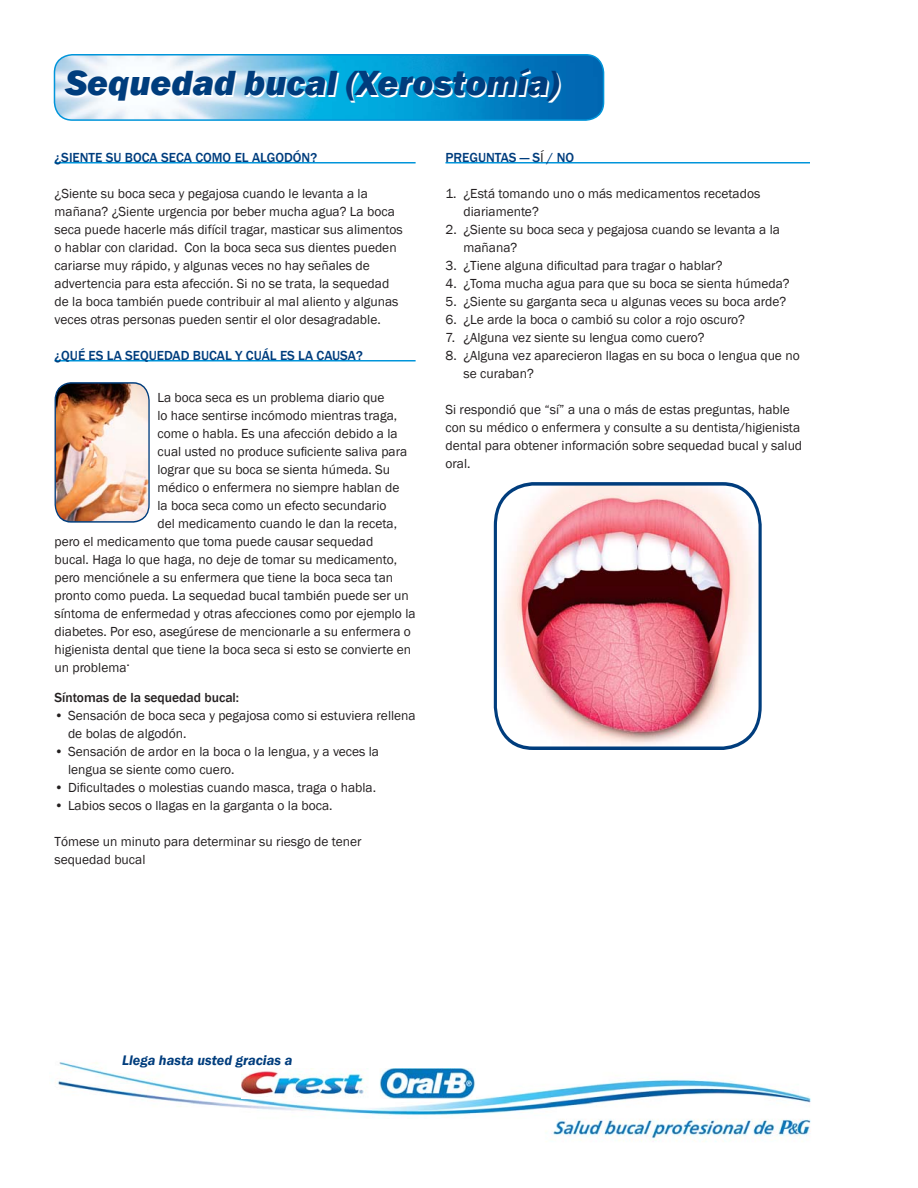
<style>
.page{position:relative;width:918px;height:1188px;background:#fff}
.page>*{position:absolute;margin:0;border:0;box-sizing:border-box;transform-origin:0 0}
.t1{font:italic 800 36px "Franklin Gothic";color:#fff}
.t2{font:italic 600 14.25px "Franklin Gothic";color:#003d7d}
.t3{font:13.5px/18px "Franklin Gothic";color:#231f20}
.t4{font:500 13.5px "Franklin Gothic";color:#003d7d}
.t5{font:500 13.5px "Franklin Gothic";color:#231f20}
.s1{font-weight:400;color:#231f20}
</style>
<div class="page">
<img style="left:55px;top:1062px;width:756px;height:80px">
<img style="left:242px;top:1068px;width:233px;height:30px">
<img style="left:54px;top:55px;width:550px;height:65px;border-radius:18px">
<div style="left:54px;top:54px;width:550px;height:67px;border:2px solid #0095da;border-radius:18px"></div>
<hr style="left:55px;top:162px;width:361px;height:2px;background:#0095da">
<hr style="left:55px;top:360px;width:361px;height:2px;background:#0095da">
<img style="left:56px;top:383px;width:93px;height:139px;border-radius:17px">
<div style="left:55px;top:382px;width:95px;height:141px;border:1px solid #003d7d;border-radius:17px"></div>
<hr style="left:446px;top:162px;width:364px;height:2px;background:#0095da">
<img style="left:493px;top:482px;width:269px;height:268px">
<h1 class="t1" style="left:67px;top:64px;width:496px">Sequedad bucal (Xerostomía)</h1>
<p class="t4" style="left:55px;top:150px;width:264px">¿SIENTE SU BOCA SECA COMO EL ALGODÓN?</p>
<p class="t3" style="left:55px;top:184px;width:350px">¿Siente su boca seca y pegajosa cuando le levanta a la mañana? ¿Siente urgencia por beber mucha agua? La boca seca puede hacerle más difícil tragar, masticar sus alimentos o hablar con claridad. Con la boca seca sus dientes pueden cariarse muy rápido, y algunas veces no hay señales de advertencia para esta afección. Si no se trata, la sequedad de la boca también puede contribuir al mal aliento y algunas veces otras personas pueden sentir el olor desagradable.</p>
<p class="t4" style="left:55px;top:348px;width:310px">¿QUÉ ES LA SEQUEDAD BUCAL Y CUÁL ES LA CAUSA?</p>
<p class="t3" style="left:157px;top:388px;width:229px">La boca seca es un problema diario que</p>
<p class="t3" style="left:157px;top:406px;width:241px">lo hace sentirse incómodo mientras traga,</p>
<p class="t3" style="left:157px;top:424px;width:242px">come o habla. Es una afección debido a la</p>
<p class="t3" style="left:157px;top:442px;width:251px">cual usted no produce suficiente saliva para</p>
<p class="t3" style="left:157px;top:460px;width:234px">lograr que su boca se sienta húmeda. Su</p>
<p class="t3" style="left:157px;top:478px;width:243px">médico o enfermera no siempre hablan de</p>
<p class="t3" style="left:157px;top:496px;width:231px">la boca seca como un efecto secundario</p>
<p class="t3" style="left:157px;top:514px;width:241px">del medicamento cuando le dan la receta,</p>
<p class="t3" style="left:55px;top:532px;width:320px">pero el medicamento que toma puede causar sequedad</p>
<p class="t3" style="left:55px;top:550px;width:344px">bucal. Haga lo que haga, no deje de tomar su medicamento,</p>
<p class="t3" style="left:55px;top:568px;width:340px">pero menciónele a su enfermera que tiene la boca seca tan</p>
<p class="t3" style="left:55px;top:586px;width:356px">pronto como pueda. La sequedad bucal también puede ser un</p>
<p class="t3" style="left:55px;top:604px;width:363px">síntoma de enfermedad y otras afecciones como por ejemplo la</p>
<p class="t3" style="left:55px;top:622px;width:358px">diabetes. Por eso, asegúrese de mencionarle a su enfermera o</p>
<p class="t3" style="left:55px;top:640px;width:358px">higienista dental que tiene la boca seca si esto se convierte en</p>
<p class="t3" style="left:55px;top:658px;width:77px">un problema.</p>
<p class="t5" style="left:55px;top:690px;width:186px">Síntomas de la sequedad bucal:</p>
<p class="t3" style="left:68px;top:706px;width:349px;text-indent:-13px">• Sensación de boca seca y pegajosa como si estuviera rellena de bolas de algodón.</p>
<p class="t3" style="left:68px;top:742px;width:313px;text-indent:-13px">• Sensación de ardor en la boca o la lengua, y a veces la lengua se siente como cuero.</p>
<p class="t3" style="left:55px;top:778px;width:323px">• Dificultades o molestias cuando masca, traga o habla.</p>
<p class="t3" style="left:55px;top:796px;width:280px">• Labios secos o llagas en la garganta o la boca.</p>
<p class="t3" style="left:55px;top:832px;width:308px">Tómese un minuto para determinar su riesgo de tener sequedad bucal</p>
<p class="t4" style="left:446px;top:150px;width:130px">PREGUNTAS — S<span class="s1">Í</span> / NO</p>
<p class="t3" style="left:464px;top:184px;width:298px;text-indent:-18px">1. ¿Está tomando uno o más medicamentos recetados diariamente?</p>
<p class="t3" style="left:464px;top:220px;width:318px;text-indent:-18px">2. ¿Siente su boca seca y pegajosa cuando se levanta a la mañana?</p>
<p class="t3" style="left:446px;top:256px;width:279px">3. ¿Tiene alguna dificultad para tragar o hablar?</p>
<p class="t3" style="left:445px;top:274px;width:346px">4. ¿Toma mucha agua para que su boca se sienta húmeda?</p>
<p class="t3" style="left:445px;top:292px;width:342px">5. ¿Siente su garganta seca u algunas veces su boca arde?</p>
<p class="t3" style="left:445px;top:310px;width:301px">6. ¿Le arde la boca o cambió su color a rojo oscuro?</p>
<p class="t3" style="left:445px;top:328px;width:261px">7. ¿Alguna vez siente su lengua como cuero?</p>
<p class="t3" style="left:464px;top:346px;width:338px;text-indent:-18px">8. ¿Alguna vez aparecieron llagas en su boca o lengua que no se curaban?</p>
<p class="t3" style="left:445px;top:400px;width:358px">Si respondió que “sí” a una o más de estas preguntas, hable con su médico o enfermera y consulte a su dentista/higienista dental para obtener información sobre sequedad bucal y salud oral.</p>
<p class="t2" style="left:122px;top:1052px;width:172px">Llega hasta usted gracias a</p>
</div>
